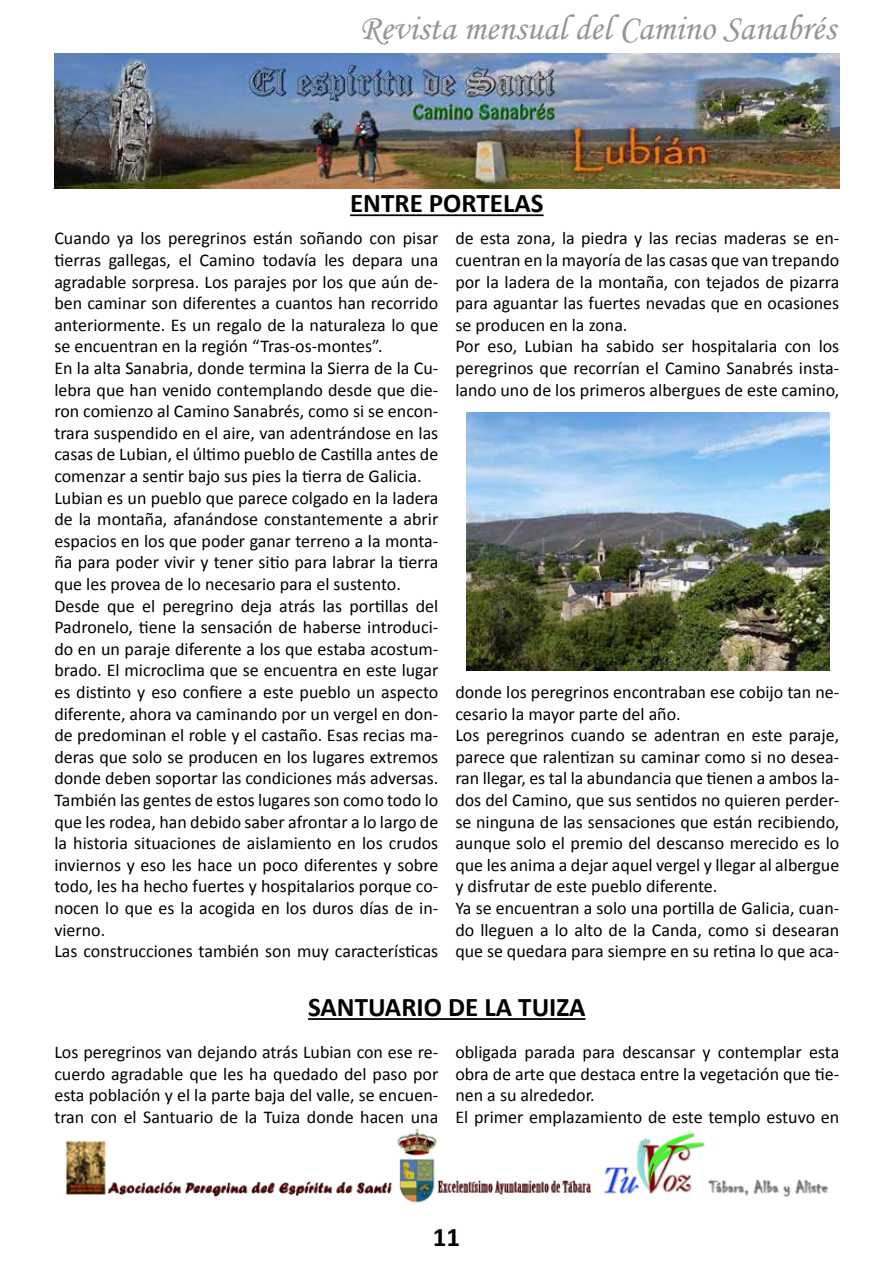
<style>
.page{position:relative;width:893px;height:1263px;background:#fff}
.page>*{position:absolute;margin:0;border:0;box-sizing:border-box;transform-origin:0 0}
.t1{font:36px "Monotype Corsiva";color:#939598}
.t2{font:700 27px "Calibri";color:#000}
.t3{font:18px/21.6px "Calibri";color:#000}
</style>
<div class="page">
<img style="left:65px;top:1128px;width:764px;height:75px">
<hr style="left:350px;top:214px;width:194px;height:2px;background:#000">
<img style="left:466px;top:412px;width:364px;height:258px">
<hr style="left:308px;top:1018px;width:278px;height:2px;background:#000">
<img style="left:55px;top:54px;width:784px;height:132px">
<h1 class="t1" style="left:359px;top:7px;width:478px">Revista mensual del Camino Sanabrés</h1>
<h2 class="t2" style="left:350px;top:186px;width:195px">ENTRE PORTELAS</h2>
<p class="t3" style="left:54px;top:228px;width:385px">Cuando ya los peregrinos están soñando con pisar tierras gallegas, el Camino todavía les depara una agradable sorpresa. Los parajes por los que aún de&shy;ben caminar son diferentes a cuantos han recorrido anteriormente. Es un regalo de la naturaleza lo que se encuentran en la región “Tras-os-montes”.<br>En la alta Sanabria, donde termina la Sierra de la Cu&shy;lebra que han venido contemplando desde que die&shy;ron comienzo al Camino Sanabrés, como si se encon&shy;trara suspendido en el aire, van adentrándose en las casas de Lubian, el último pueblo de Castilla antes de comenzar a sentir bajo sus pies la tierra de Galicia.<br>Lubian es un pueblo que parece colgado en la ladera de la montaña, afanándose constantemente a abrir espacios en los que poder ganar terreno a la monta&shy;ña para poder vivir y tener sitio para labrar la tierra que les provea de lo necesario para el sustento.<br>Desde que el peregrino deja atrás las portillas del Padronelo, tiene la sensación de haberse introduci&shy;do en un paraje diferente a los que estaba acostum&shy;brado. El microclima que se encuentra en este lugar es distinto y eso confiere a este pueblo un aspecto diferente, ahora va caminando por un vergel en don&shy;de predominan el roble y el castaño. Esas recias ma&shy;deras que solo se producen en los lugares extremos donde deben soportar las condiciones más adversas.<br>También las gentes de estos lugares son como todo lo que les rodea, han debido saber afrontar a lo largo de la historia situaciones de aislamiento en los crudos inviernos y eso les hace un poco diferentes y sobre todo, les ha hecho fuertes y hospitalarios porque co&shy;nocen lo que es la acogida en los duros días de in&shy;vierno.<br>Las construcciones también son muy características</p>
<p class="t3" style="left:455px;top:228px;width:385px">de esta zona, la piedra y las recias maderas se en&shy;cuentran en la mayoría de las casas que van trepando por la ladera de la montaña, con tejados de pizarra para aguantar las fuertes nevadas que en ocasiones se producen en la zona.<br>Por eso, Lubian ha sabido ser hospitalaria con los peregrinos que recorrían el Camino Sanabrés insta&shy;lando uno de los primeros albergues de este camino,</p>
<p class="t3" style="left:455px;top:681px;width:385px">donde los peregrinos encontraban ese cobijo tan ne&shy;cesario la mayor parte del año.<br>Los peregrinos cuando se adentran en este paraje, parece que ralentizan su caminar como si no desea&shy;ran llegar, es tal la abundancia que tienen a ambos la&shy;dos del Camino, que sus sentidos no quieren perder&shy;se ninguna de las sensaciones que están recibiendo, aunque solo el premio del descanso merecido es lo que les anima a dejar aquel vergel y llegar al albergue y disfrutar de este pueblo diferente.<br>Ya se encuentran a solo una portilla de Galicia, cuan&shy;do lleguen a lo alto de la Canda, como si desearan que se quedara para siempre en su retina lo que aca-</p>
<h2 class="t2" style="left:308px;top:990px;width:279px">SANTUARIO DE LA TUIZA</h2>
<p class="t3" style="left:54px;top:1041px;width:385px;text-align:justify">Los peregrinos van dejando atrás Lubian con ese re&shy;cuerdo agradable que les ha quedado del paso por esta población y el la parte baja del valle, se encuen&shy;tran con el Santuario de la Tuiza donde hacen una</p>
<p class="t3" style="left:455px;top:1041px;width:385px">obligada parada para descansar y contemplar esta obra de arte que destaca entre la vegetación que tie&shy;nen a su alrededor.<br>El primer emplazamiento de este templo estuvo en</p>
<h2 class="t2" style="left:433px;top:1220px;width:29px">11</h2>
</div>
